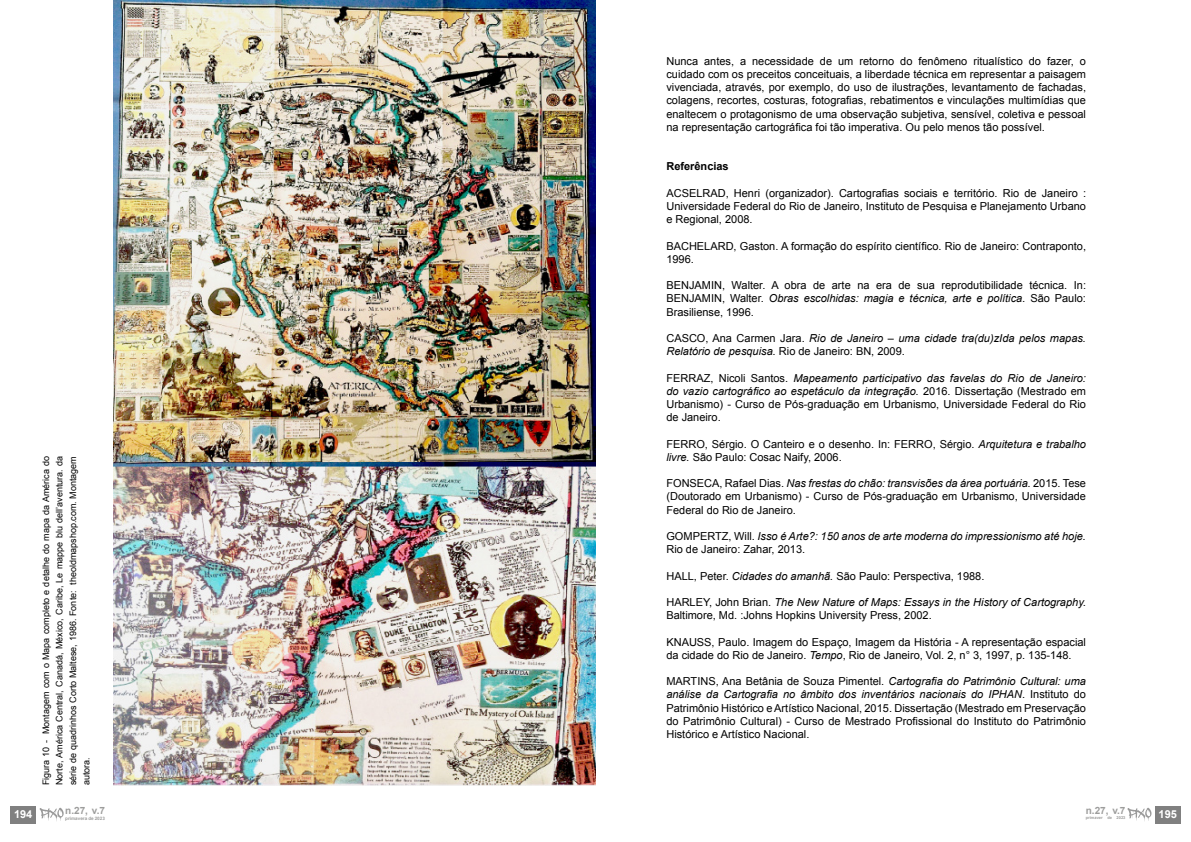
<style>
.page{position:relative;width:1191px;height:842px;background:#fff}
.page>*{position:absolute;margin:0;border:0;box-sizing:border-box;transform-origin:0 0}
.t1{font:11px/13.2px "Arial";color:#000;text-align:justify}
.t2{font:italic 11px/13.2px "Arial";color:#000}
.t3{font:700 11px "Arial";color:#000}
.t4{font:700 11px "Arial";color:#fff}
.t5{font:700 10px "Arial";color:#9d9d9c}
.t6{font:9px/13.5px "Arial";color:#000;text-align:justify}
.t7{font:700 4.6px "Arial";color:#9d9d9c}
.t8{font:700 4px "Arial";color:#9d9d9c}
.s1{font-style:italic}
.s2{font-style:normal}
</style>
<div class="page">
<div style="left:11px;top:806px;width:25px;height:17px;background:#808080"></div>
<svg style="left:40px;top:808px;width:24px;height:13px"></svg>
<div style="left:1155px;top:806px;width:25px;height:17px;background:#808080"></div>
<svg style="left:1127px;top:808px;width:24px;height:13px"></svg>
<img style="left:113px;top:0;width:482px;height:785px">
<p class="t6" style="left:39px;top:785px;width:331px;rotate:-90deg">Figura 10 - Montagem com o Mapa completo e detalhe do mapa da América do Norte, América Central, Canadá, México, Caribe, Le mappe blu dell’aventura. da série de quadrinhos Corto Maltese, 1986. Fonte: theoldmapshop.com. Montagem autora.</p>
<p class="t4" style="left:14px;top:807px;width:20px">194</p>
<p class="t5" style="left:65px;top:804px;width:41px">n.27, v.7</p>
<p class="t7" style="left:65px;top:815px;width:41px">primavera de 2023</p>
<p class="t1" style="left:666px;top:54px;width:421px">Nunca antes, a necessidade de um retorno do fenômeno ritualístico do fazer, o cuidado com os preceitos conceituais, a liberdade técnica em representar a paisagem vivenciada, através, por exemplo, do uso de ilustrações, levantamento de fachadas, colagens, recortes, costuras, fotografias, rebatimentos e vinculações multimídias que enaltecem o protagonismo de uma observação subjetiva, sensível, coletiva e pessoal na representação cartográfica foi tão imperativa. Ou pelo menos tão possível.</p>
<p class="t3" style="left:666px;top:159px;width:64px">Referências</p>
<p class="t1" style="left:666px;top:186px;width:421px">ACSELRAD, Henri (organizador). Cartografias sociais e território. Rio de Janeiro :<br>Universidade Federal do Rio de Janeiro, Instituto de Pesquisa e Planejamento Urbano e Regional, 2008.</p>
<p class="t1" style="left:666px;top:239px;width:421px">BACHELARD, Gaston. A formação do espírito científico. Rio de Janeiro: Contraponto,<br>1996.</p>
<p class="t1" style="left:666px;top:279px;width:421px">BENJAMIN, Walter. A obra de arte na era de sua reprodutibilidade técnica. In:<br>BENJAMIN, Walter. <span class="s1">Obras escolhidas: magia e técnica, arte e política.</span> São Paulo:<br>Brasiliense, 1996.</p>
<p class="t2" style="left:666px;top:332px;width:421px"><span class="s2">CASCO, Ana Carmen Jara.</span> Rio de Janeiro – uma cidade tra(du)zIda pelos mapas.<br>Relatório de pesquisa. <span class="s2">Rio de Janeiro: BN, 2009.</span></p>
<p class="t1" style="left:666px;top:371px;width:421px">FERRAZ, Nicoli Santos. <span class="s1">Mapeamento participativo das favelas do Rio de Janeiro: do vazio cartográfico ao espetáculo da integração.</span> 2016. Dissertação (Mestrado em Urbanismo) - Curso de Pós-graduação em Urbanismo, Universidade Federal do Rio de Janeiro.</p>
<p class="t1" style="left:666px;top:437px;width:421px">FERRO, Sérgio. O Canteiro e o desenho. In: FERRO, Sérgio. <span class="s1">Arquitetura e trabalho livre.</span> São Paulo: Cosac Naify, 2006.</p>
<p class="t1" style="left:666px;top:477px;width:421px">FONSECA, Rafael Dias. <span class="s1">Nas frestas do chão: transvisões da área portuária.</span> 2015. Tese (Doutorado em Urbanismo) - Curso de Pós-graduação em Urbanismo, Universidade Federal do Rio de Janeiro.</p>
<p class="t2" style="left:666px;top:530px;width:421px"><span class="s2">GOMPERTZ, Will.</span> Isso é Arte?: 150 anos de arte moderna do impressionismo até hoje.<br><span class="s2">Rio de Janeiro: Zahar, 2013.</span></p>
<p class="t1" style="left:666px;top:569px;width:319px">HALL, Peter. <span class="s1">Cidades do amanhã.</span> São Paulo: Perspectiva, 1988.</p>
<p class="t1" style="left:666px;top:596px;width:421px">HARLEY, John Brian. <span class="s1">The New Nature of Maps: Essays in the History of Cartography.<br></span>Baltimore, Md. :Johns Hopkins University Press, 2002.</p>
<p class="t1" style="left:666px;top:635px;width:421px">KNAUSS, Paulo. Imagem do Espaço, Imagem da História - A representação espacial da cidade do Rio de Janeiro. <span class="s1">Tempo</span>, Rio de Janeiro, Vol. 2, n° 3, 1997, p. 135-148.</p>
<p class="t1" style="left:666px;top:675px;width:421px">MARTINS, Ana Betânia de Souza Pimentel. <span class="s1">Cartografia do Patrimônio Cultural: uma análise da Cartografia no âmbito dos inventários nacionais do IPHAN</span>. Instituto do Patrimônio Histórico e Artístico Nacional, 2015. Dissertação (Mestrado em Preservação do Patrimônio Cultural) - Curso de Mestrado Profissional do Instituto do Patrimônio Histórico e Artístico Nacional.</p>
<p class="t5" style="left:1085px;top:804px;width:41px">n.27, v.7</p>
<p class="t8" style="left:1085px;top:815px;width:41px">primaver de 2023</p>
<p class="t4" style="left:1158px;top:807px;width:20px">195</p>
</div>
